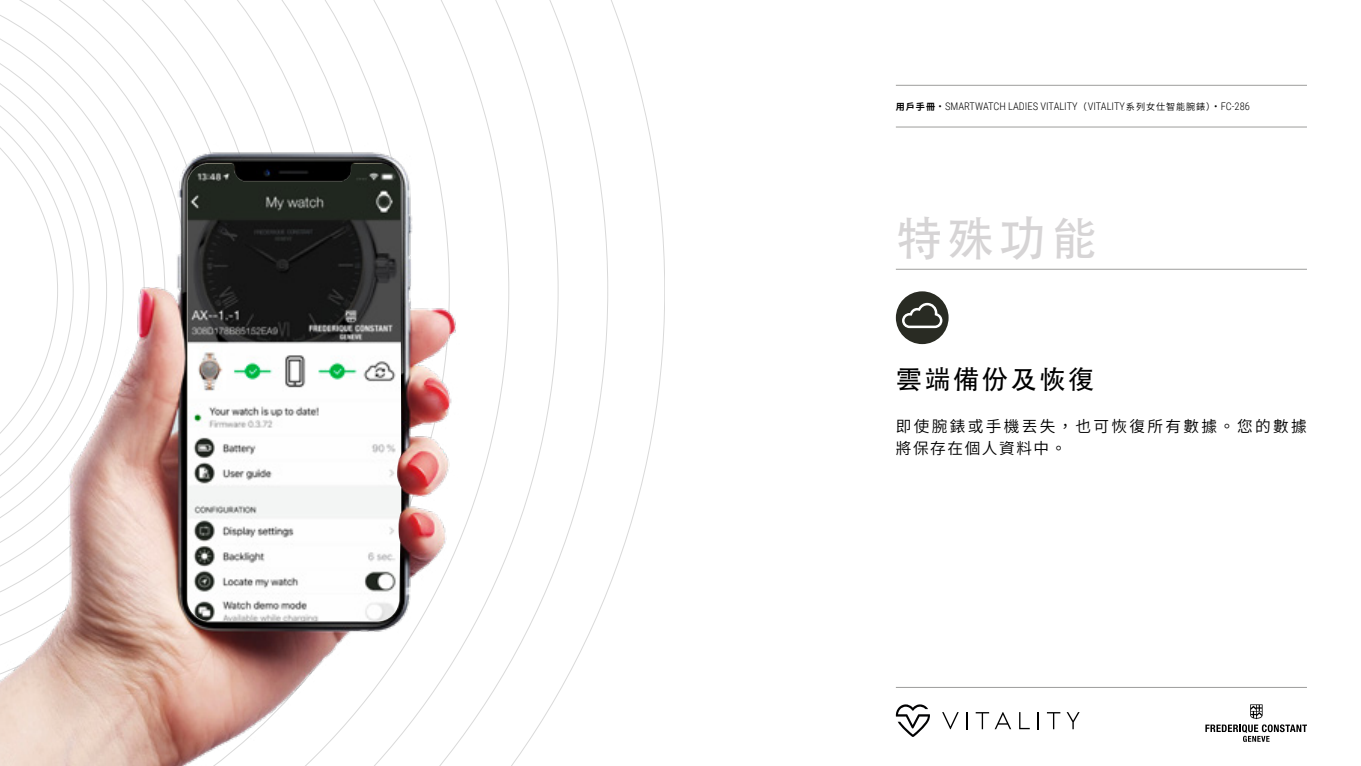
<style>
.page{position:relative;width:1361px;height:766px;background:#fff}
.page>*{position:absolute;margin:0;border:0;box-sizing:border-box;transform-origin:0 0}
.t1{font:46.95px "Adobe Heiti Std";color:#d6d4d5}
.t2{font:26.1px "Adobe Heiti Std";letter-spacing:.1em;color:#000}
.t3{font:600 15.6px/21.6px "Noto Sans CJ Ktc";letter-spacing:.15em;color:#000}
.t4{font:300 10.5px "Roboto Condensed";color:#000}
.s1{font-family:"Noto Sans CJ Ktc";font-weight:700;font-size:9.15px}
.s2{font-family:"Noto Sans CJ Ktc";font-weight:600;font-size:9.15px}
</style>
<div class="page">
<hr style="left:896px;top:269px;width:411px;height:1px;background:#9d9d9c">
<svg style="left:1205px;top:704px;width:102px;height:37px"></svg>
<hr style="left:896px;top:687px;width:411px;height:1px;background:#9d9d9c">
<svg style="left:942px;top:712px;width:16px;height:17px"></svg>
<svg style="left:966px;top:712px;width:2px;height:17px"></svg>
<svg style="left:975px;top:712px;width:36px;height:17px"></svg>
<svg style="left:1019px;top:712px;width:10px;height:17px"></svg>
<svg style="left:1037px;top:712px;width:2px;height:17px"></svg>
<svg style="left:1047px;top:712px;width:13px;height:17px"></svg>
<svg style="left:1066px;top:712px;width:13px;height:17px"></svg>
<svg style="left:896px;top:704px;width:34px;height:32px"></svg>
<hr style="left:896px;top:127px;width:411px;height:1px;background:#9d9d9c">
<hr style="left:896px;top:85px;width:411px;height:1px;background:#9d9d9c">
<div style="left:896px;top:291px;width:52px;height:53px;background:#292b23;border-radius:50%"></div>
<svg style="left:902px;top:303px;width:40px;height:25px"></svg>
<img style="left:0;top:0;width:566px;height:765px">
<img style="left:187px;top:164px;width:214px;height:457px">
<p class="t4" style="left:896px;top:99px;width:355px"><span class="s1">用戶手冊</span> • SMARTWATCH LADIES VITALITY<span class="s2">（</span>VITALITY<span class="s2">系列女仕智能腕錶）</span>• FC-286</p>
<h1 class="t1" style="left:896px;top:211px;width:203px">特殊功能</h1>
<h2 class="t2" style="left:896px;top:363px;width:200px">雲端備份及恢復</h2>
<h3 class="t3" style="left:896px;top:416px;width:412px">即使腕錶或手機丟失，也可恢復所有數據。您的數據將保存在個人資料中。</h3>
</div>
